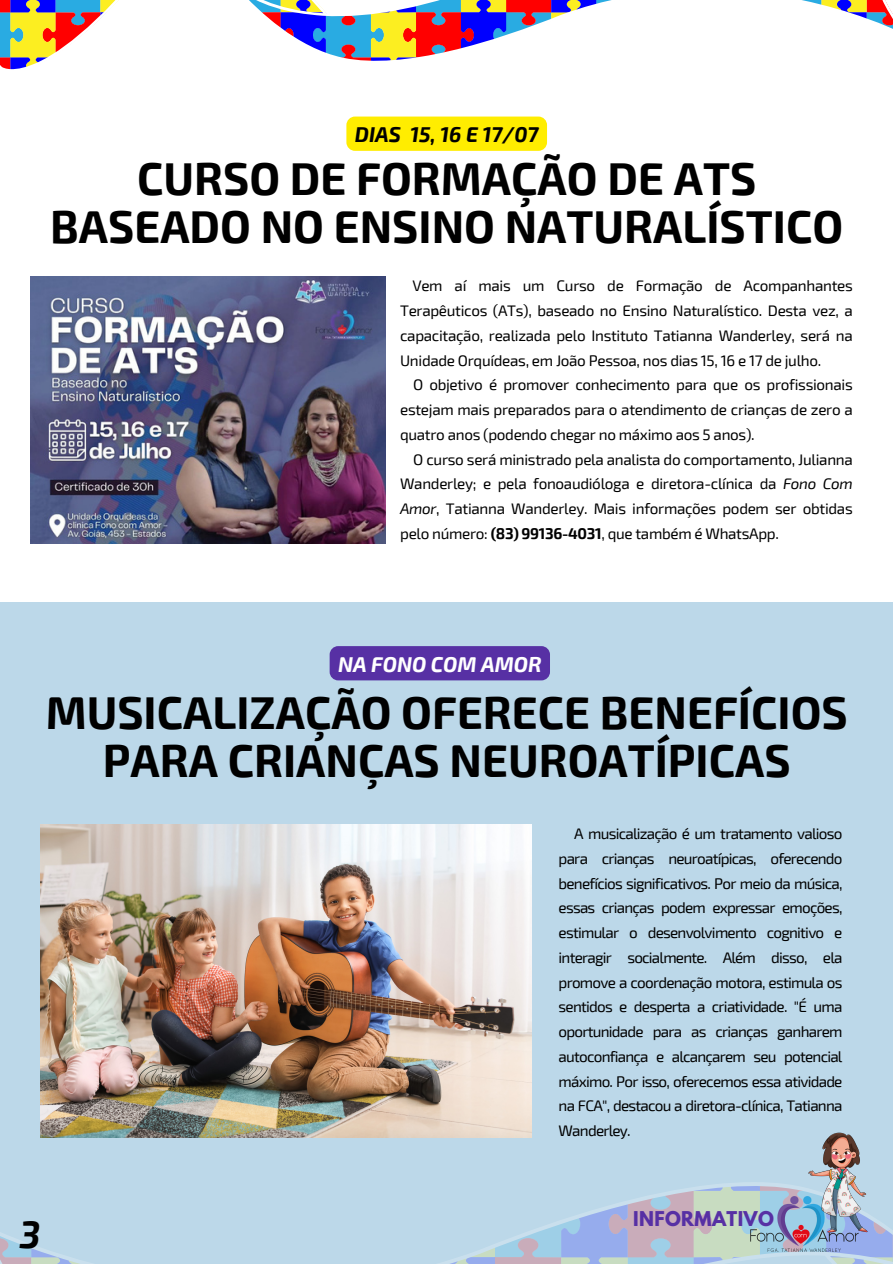
<style>
.page{position:relative;width:893px;height:1264px;background:#fff}
.page>*{position:absolute;margin:0;border:0;box-sizing:border-box;transform-origin:0 0}
.t1{font:700 45px/48.3px "Exo 2";color:#000;text-align:center}
.t2{font:italic 700 37.5px "Exo 2";color:#000}
.t3{font:italic 700 21px "Exo 2";color:#000}
.t4{font:italic 700 21px "Exo 2";color:#fff}
.t5{font:700 18px "League Spartan";letter-spacing:.02em;color:#5730a4}
.t6{font:15.3px/24.8px "Exo 2";letter-spacing:-.02em;color:#000;text-align:justify}
.s1{font-style:italic}
.s2{font-weight:700}
</style>
<div class="page">
<svg style="left:0;top:0;width:892px;height:70px"></svg>
<div style="left:0;top:602px;width:892px;height:661px;background:#bcd8e9"></div>
<svg style="left:0;top:1183px;width:892px;height:80px"></svg>
<img style="left:745px;top:1182px;width:118px;height:81px">
<img style="left:790px;top:1132px;width:102px;height:102px">
<img style="left:41px;top:824px;width:490px;height:313px">
<img style="left:30px;top:277px;width:356px;height:266px">
<div style="left:346px;top:116px;width:201px;height:35px;background:#ffed00;border-radius:9px"></div>
<div style="left:329px;top:646px;width:221px;height:34px;background:#5730a4;border-radius:9px"></div>
<p class="t3" style="left:355px;top:121px;width:185px">DIAS 15, 16 E 17/07</p>
<p class="t1" style="left:137px;top:152px;width:620px">CURSO DE FORMAÇÃO DE ATS</p>
<p class="t1" style="left:50px;top:201px;width:794px">BASEADO NO ENSINO NATURALÍSTICO</p>
<p class="t6" style="left:400px;top:273px;width:454px;text-indent:12px">Vem aí mais um Curso de Formação de Acompanhantes Terapêuticos (ATs), baseado no Ensino Naturalístico. Desta vez, a capacitação, realizada pelo Instituto Tatianna Wanderley, será na Unidade Orquídeas, em João Pessoa, nos dias 15, 16 e 17 de julho.</p>
<p class="t6" style="left:400px;top:372px;width:454px;text-indent:13px">O objetivo é promover conhecimento para que os profissionais estejam mais preparados para o atendimento de crianças de zero a quatro anos (podendo chegar no máximo aos 5 anos).</p>
<p class="t6" style="left:400px;top:446px;width:454px;text-indent:13px">O curso será ministrado pela analista do comportamento, Julianna Wanderley; e pela fonoaudióloga e diretora-clínica da <span class="s1">Fono Com Amor</span>, Tatianna Wanderley. Mais informações podem ser obtidas pelo número: <span class="s2">(83) 99136-4031</span>, que também é WhatsApp.</p>
<p class="t4" style="left:338px;top:650px;width:205px">NA FONO COM AMOR</p>
<p class="t1" style="left:46px;top:686px;width:803px">MUSICALIZAÇÃO OFERECE BENEFÍCIOS<br>PARA CRIANÇAS NEUROATÍPICAS</p>
<p class="t6" style="left:558px;top:820px;width:285px;text-indent:16px">A musicalização é um tratamento valioso para crianças neuroatípicas, oferecendo benefícios significativos. Por meio da música, essas crianças podem expressar emoções, estimular o desenvolvimento cognitivo e interagir socialmente. Além disso, ela promove a coordenação motora, estimula os sentidos e desperta a criatividade. "É uma oportunidade para as crianças ganharem autoconfiança e alcançarem seu potencial máximo. Por isso, oferecemos essa atividade na FCA", destacou a diretora-clínica, Tatianna Wanderley.</p>
<p class="t2" style="left:20px;top:1209px;width:22px">3</p>
<p class="t5" style="left:633px;top:1209px;width:142px">INFORMATIVO</p>
</div>
